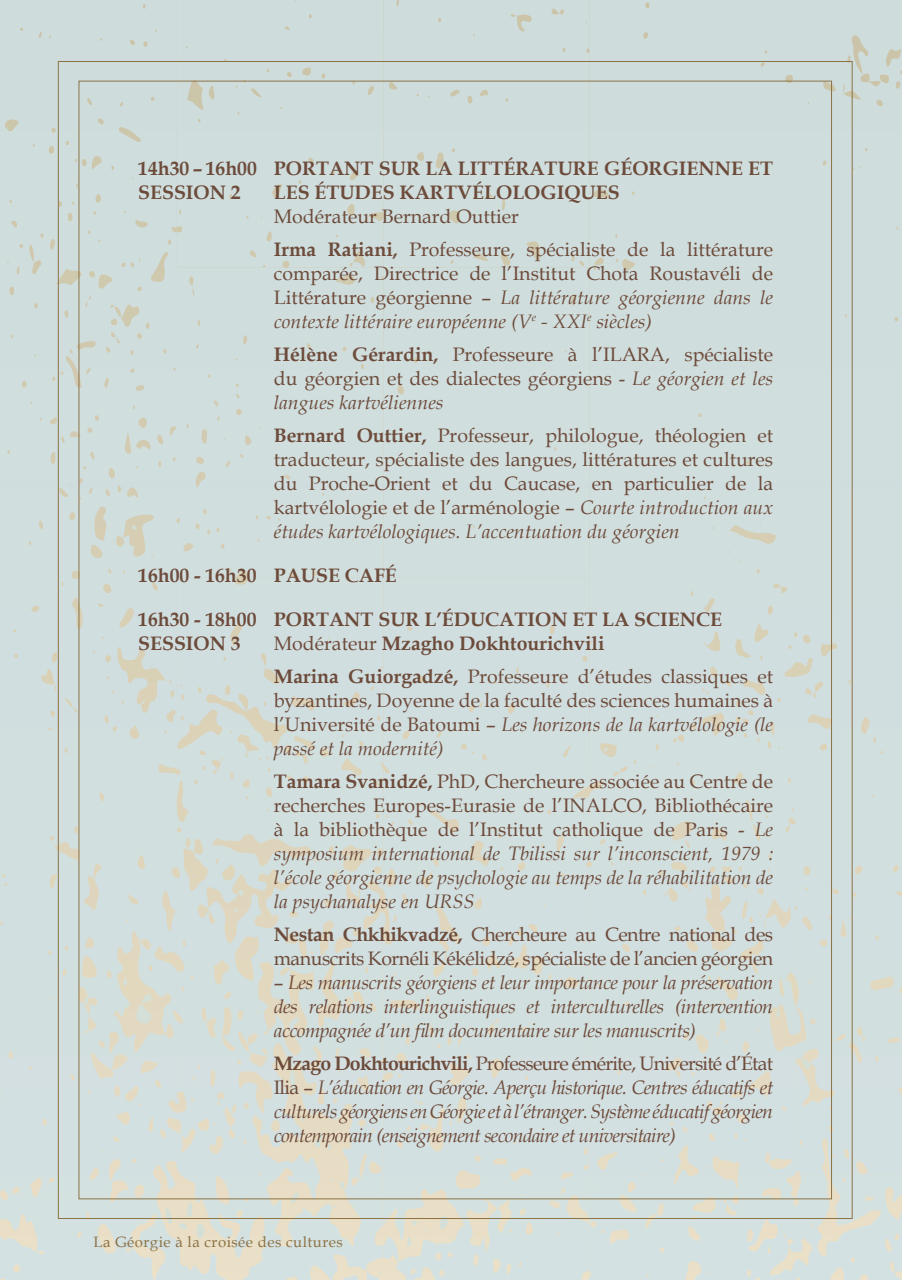
<style>
.page{position:relative;width:902px;height:1280px;background:#fff}
.page>*{position:absolute;margin:0;border:0;box-sizing:border-box;transform-origin:0 0}
.t1{font:19.5px/24px "Book Antiqua";color:#6d4b3b;text-align:justify}
.t2{font:italic 19.5px/24px "Book Antiqua";letter-spacing:-.025em;color:#6d4b3b;text-align:justify}
.t3{font:700 19.5px/24px "Book Antiqua";color:#6d4b3b}
.t4{font:19.5px/24px "Book Antiqua";letter-spacing:-.025em;color:#6d4b3b}
.t5{font:15px "Book Antiqua";letter-spacing:.03em;color:#8c7244}
.s1{font-weight:700}
.s2{font-style:italic}
.s3{font-weight:400}
.s4{font-weight:700;font-style:normal}
.s5{font-style:normal}
</style>
<div class="page">
<svg style="left:0;top:886px;width:901px;height:394px;background:#d4dedb"></svg>
<div style="left:0;top:0;width:589px;height:886px;background:#d1dede"></div>
<div style="left:177px;top:0;width:206px;height:267px;background:#cfdcdc"></div>
<svg style="left:195px;top:1104px;width:54px;height:154px;background:#d8ded7"></svg>
<svg style="left:249px;top:886px;width:340px;height:394px;background:#d5deda"></svg>
<div style="left:589px;top:0;width:312px;height:886px;background:#d0dede"></div>
<svg style="left:187px;top:849px;width:7px;height:3px"></svg>
<svg style="left:291px;top:1192px;width:7px;height:11px"></svg>
<svg style="left:340px;top:1181px;width:5px;height:9px"></svg>
<svg style="left:315px;top:1133px;width:16px;height:18px"></svg>
<svg style="left:196px;top:1223px;width:8px;height:16px"></svg>
<svg style="left:166px;top:1207px;width:6px;height:18px"></svg>
<svg style="left:187px;top:1202px;width:5px;height:15px"></svg>
<svg style="left:179px;top:1223px;width:8px;height:7px"></svg>
<svg style="left:439px;top:1216px;width:9px;height:13px"></svg>
<svg style="left:407px;top:1237px;width:4px;height:9px"></svg>
<svg style="left:411px;top:1221px;width:6px;height:4px"></svg>
<svg style="left:136px;top:994px;width:15px;height:31px"></svg>
<svg style="left:123px;top:978px;width:4px;height:8px"></svg>
<svg style="left:177px;top:886px;width:184px;height:218px;background:#d5ddd7"></svg>
<svg style="left:141px;top:701px;width:4px;height:4px"></svg>
<svg style="left:776px;top:1008px;width:3px;height:10px"></svg>
<svg style="left:132px;top:525px;width:4px;height:5px"></svg>
<svg style="left:786px;top:886px;width:115px;height:371px;background:#d0d9d5"></svg>
<svg style="left:343px;top:855px;width:6px;height:5px"></svg>
<svg style="left:101px;top:518px;width:3px;height:4px"></svg>
<svg style="left:601px;top:748px;width:7px;height:4px"></svg>
<svg style="left:84px;top:997px;width:4px;height:7px"></svg>
<p class="t3" style="left:138px;top:156px;width:120px">14h30 – 16h00</p>
<p class="t3" style="left:138px;top:180px;width:104px">SESSION 2</p>
<p class="t3" style="left:274px;top:156px;width:501px">PORTANT SUR LA LITTÉRATURE GÉORGIENNE ET<br>LES ÉTUDES KARTVÉLOLOGIQUES</p>
<p class="t1" style="left:274px;top:204px;width:246px">Modérateur Bernard Outtier</p>
<p class="t1" style="left:274px;top:237px;width:501px"><span class="s1">Irma Ratiani,</span> Professeure, spécialiste de la littérature comparée, Directrice de l’Institut Chota Roustavéli de Littérature géorgienne – <span class="s2">La littérature géorgienne dans le contexte littéraire européenne (V</span><sup>e</sup> <span class="s2">- XXI</span><sup>e</sup> <span class="s2">siècles)</span></p>
<p class="t1" style="left:274px;top:342px;width:501px"><span class="s1">Hélène Gérardin,</span> Professeure à l’ILARA, spécialiste du géorgien et des dialectes géorgiens - <span class="s2">Le géorgien et les langues kartvéliennes</span></p>
<p class="t1" style="left:274px;top:423px;width:501px"><span class="s1">Bernard Outtier,</span> Professeur, philologue, théologien et traducteur, spécialiste des langues, littératures et cultures du Proche-Orient et du Caucase, en particulier de la kartvélologie et de l’arménologie – <span class="s2">Courte introduction aux études kartvélologiques. L’accentuation du géorgien</span></p>
<p class="t3" style="left:138px;top:563px;width:120px">16h00 - 16h30</p>
<p class="t3" style="left:274px;top:563px;width:124px">PAUSE CAFÉ</p>
<p class="t3" style="left:138px;top:607px;width:120px">16h30 - 18h00</p>
<p class="t3" style="left:138px;top:631px;width:104px">SESSION 3</p>
<p class="t3" style="left:274px;top:607px;width:449px">PORTANT SUR L’ÉDUCATION ET LA SCIENCE</p>
<p class="t3" style="left:274px;top:631px;width:332px"><span class="s3">Modérateur</span> Mzagho Dokhtourichvili</p>
<p class="t1" style="left:274px;top:663px;width:501px"><span class="s1">Marina Guiorgadzé,</span> Professeure d’études classiques et byzantines, Doyenne de la faculté des sciences humaines à l’Université de Batoumi – <span class="s2">Les horizons de la kartvélologie (le passé et la modernité)</span></p>
<p class="t2" style="left:274px;top:768px;width:501px"><span class="s4">Tamara Svanidzé,</span> <span class="s5">PhD, Chercheure associée au Centre de recherches Europes-Eurasie de l’INALCO, Bibliothécaire à la bibliothèque de l’Institut catholique de Paris -</span> Le symposium international de Tbilissi sur l’inconscient, 1979 : l’école géorgienne de psychologie au temps de la réhabilitation de la psychanalyse en URSS</p>
<p class="t4" style="left:274px;top:921px;width:501px"><span class="s1">Nestan Chkhikvadzé,</span> Chercheure au Centre national des manuscrits Kornéli Kékélidzé, spécialiste de l’ancien géorgien</p>
<p class="t2" style="left:274px;top:969px;width:501px"><span class="s5">–</span> Les manuscrits géorgiens et leur importance pour la préservation des relations interlinguistiques et interculturelles (intervention accompagnée d’un film documentaire sur les manuscrits)</p>
<p class="t2" style="left:274px;top:1050px;width:501px"><span class="s4">Mzago Dokhtourichvili,</span> <span class="s5">Professeure émérite, Université d’État Ilia –</span> L’éducation en Géorgie. Aperçu historique. Centres éducatifs et culturels géorgiens en Géorgie et à l’étranger. Système éducatif géorgien contemporain (enseignement secondaire et universitaire)</p>
<p class="t5" style="left:94px;top:1232px;width:250px">La Géorgie à la croisée des cultures</p>
</div>
